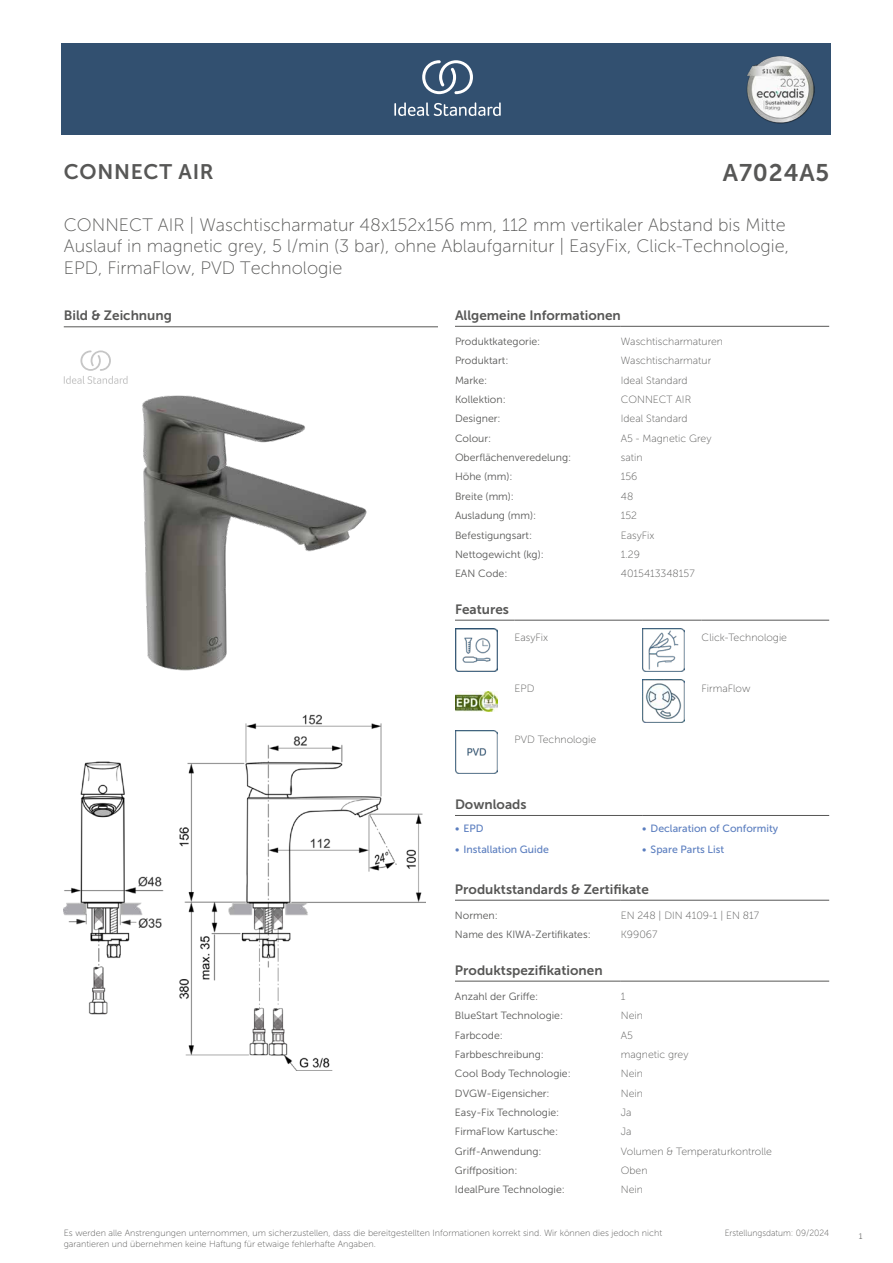
<style>
.page{position:relative;width:893px;height:1263px;background:#fff}
.page>*{position:absolute;margin:0;border:0;box-sizing:border-box;transform-origin:0 0}
.t1{font:24px "Museo Sans 700";letter-spacing:.035em;color:#575756}
.t2{font:21px "Museo Sans 700";letter-spacing:.035em;color:#575756}
.t3{font:18px/21.6px "Museo Sans 100";color:#575756}
.t4{font:13.5px "Museo Sans 700";color:#575756}
.t5{font:10.5px "Museo Sans 300";color:#575756}
.t6{font:10.5px "Museo Sans 100";color:#575756}
.t7{font:10.5px "Museo Sans 500";color:#5b7ebf}
.t8{font:9px/10.8px "Museo Sans 100";color:#575756}
.t9{font:9px "Museo Sans 100";color:#575756;scale:.95 1}
.t10{font:300 9px "Calibri";color:#575756;scale:.95 1}
</style>
<div class="page">
<div style="left:62px;top:43px;width:769px;height:91px;background:#325070"></div>
<hr style="left:455px;top:326px;width:166px;height:1px;background:#575756">
<hr style="left:621px;top:326px;width:208px;height:1px;background:#575756">
<hr style="left:455px;top:620px;width:59px;height:1px;background:#575756">
<hr style="left:514px;top:620px;width:128px;height:1px;background:#575756">
<hr style="left:642px;top:620px;width:60px;height:1px;background:#575756">
<hr style="left:702px;top:620px;width:127px;height:1px;background:#575756">
<img style="left:455px;top:629px;width:42px;height:42px">
<img style="left:642px;top:629px;width:43px;height:42px">
<img style="left:455px;top:691px;width:42px;height:20px">
<img style="left:642px;top:680px;width:43px;height:42px">
<img style="left:455px;top:731px;width:42px;height:42px">
<hr style="left:455px;top:815px;width:187px;height:1px;background:#575756">
<hr style="left:642px;top:815px;width:187px;height:1px;background:#575756">
<hr style="left:455px;top:900px;width:166px;height:1px;background:#575756">
<hr style="left:621px;top:900px;width:208px;height:1px;background:#575756">
<hr style="left:455px;top:981px;width:166px;height:1px;background:#575756">
<hr style="left:621px;top:981px;width:208px;height:1px;background:#575756">
<img style="left:64px;top:714px;width:361px;height:356px">
<hr style="left:64px;top:327px;width:374px;height:1px;background:#575756">
<svg style="left:64px;top:350px;width:64px;height:34px"></svg>
<img style="left:142px;top:395px;width:225px;height:275px">
<svg style="left:394px;top:102px;width:107px;height:14px"></svg>
<svg style="left:422px;top:60px;width:51px;height:34px"></svg>
<img style="left:746px;top:56px;width:68px;height:67px">
<h2 class="t2" style="left:64px;top:160px;width:152px">CONNECT AIR</h2>
<h1 class="t1" style="left:723px;top:160px;width:108px">A7024A5</h1>
<h3 class="t3" style="left:64px;top:214px;width:727px">CONNECT AIR | Waschtischarmatur 48x152x156 mm, 112 mm vertikaler Abstand bis Mitte<br>Auslauf in magnetic grey, 5 l/min (3 bar), ohne Ablaufgarnitur | EasyFix, Click-Technologie,<br>EPD, FirmaFlow, PVD Technologie</h3>
<p class="t4" style="left:64px;top:308px;width:110px">Bild &amp; Zeichnung</p>
<p class="t4" style="left:455px;top:308px;width:167px">Allgemeine Informationen</p>
<p class="t5" style="left:455px;top:336px;width:87px">Produktkategorie:</p>
<p class="t6" style="left:621px;top:336px;width:104px">Waschtischarmaturen</p>
<p class="t5" style="left:455px;top:355px;width:55px">Produktart:</p>
<p class="t6" style="left:621px;top:355px;width:92px">Waschtischarmatur</p>
<p class="t5" style="left:455px;top:374px;width:34px">Marke:</p>
<p class="t6" style="left:621px;top:374px;width:68px">Ideal Standard</p>
<p class="t5" style="left:455px;top:394px;width:52px">Kollektion:</p>
<p class="t6" style="left:621px;top:394px;width:72px">CONNECT AIR</p>
<p class="t5" style="left:455px;top:413px;width:47px">Designer:</p>
<p class="t6" style="left:621px;top:413px;width:68px">Ideal Standard</p>
<p class="t5" style="left:455px;top:432px;width:38px">Colour:</p>
<p class="t6" style="left:621px;top:433px;width:92px">A5 - Magnetic Grey</p>
<p class="t5" style="left:455px;top:452px;width:118px">Oberflächenveredelung:</p>
<p class="t6" style="left:621px;top:452px;width:23px">satin</p>
<p class="t5" style="left:455px;top:471px;width:59px">Höhe (mm):</p>
<p class="t6" style="left:621px;top:471px;width:18px">156</p>
<p class="t5" style="left:455px;top:491px;width:61px">Breite (mm):</p>
<p class="t6" style="left:621px;top:491px;width:14px">48</p>
<p class="t5" style="left:455px;top:510px;width:83px">Ausladung (mm):</p>
<p class="t6" style="left:621px;top:510px;width:18px">152</p>
<p class="t5" style="left:455px;top:529px;width:79px">Befestigungsart:</p>
<p class="t6" style="left:621px;top:529px;width:35px">EasyFix</p>
<p class="t5" style="left:455px;top:549px;width:90px">Nettogewicht (kg):</p>
<p class="t6" style="left:621px;top:549px;width:21px">1.29</p>
<p class="t5" style="left:455px;top:568px;width:54px">EAN Code:</p>
<p class="t6" style="left:621px;top:568px;width:75px">4015413348157</p>
<p class="t4" style="left:455px;top:602px;width:55px">Features</p>
<p class="t6" style="left:514px;top:632px;width:35px">EasyFix</p>
<p class="t6" style="left:702px;top:632px;width:87px">Click-Technologie</p>
<p class="t6" style="left:514px;top:683px;width:21px">EPD</p>
<p class="t6" style="left:702px;top:683px;width:50px">FirmaFlow</p>
<p class="t6" style="left:514px;top:734px;width:83px">PVD Technologie</p>
<p class="t4" style="left:455px;top:797px;width:73px">Downloads</p>
<p class="t7" style="left:455px;top:823px;width:30px">• EPD</p>
<p class="t7" style="left:642px;top:823px;width:138px">• Declaration of Conformity</p>
<p class="t7" style="left:455px;top:844px;width:95px">• Installation Guide</p>
<p class="t7" style="left:642px;top:844px;width:84px">• Spare Parts List</p>
<p class="t4" style="left:455px;top:882px;width:195px">Produktstandards &amp; Zertifikate</p>
<p class="t5" style="left:455px;top:910px;width:44px">Normen:</p>
<p class="t6" style="left:621px;top:910px;width:140px">EN 248 | DIN 4109-1 | EN 817</p>
<p class="t5" style="left:455px;top:929px;width:137px">Name des KIWA-Zertifikates:</p>
<p class="t6" style="left:621px;top:929px;width:38px">K99067</p>
<p class="t4" style="left:455px;top:962px;width:149px">Produktspezifikationen</p>
<p class="t5" style="left:455px;top:990px;width:85px">Anzahl der Griffe:</p>
<p class="t6" style="left:621px;top:991px;width:6px">1</p>
<p class="t5" style="left:455px;top:1010px;width:110px">BlueStart Technologie:</p>
<p class="t6" style="left:621px;top:1010px;width:24px">Nein</p>
<p class="t5" style="left:455px;top:1029px;width:49px">Farbcode:</p>
<p class="t6" style="left:621px;top:1029px;width:14px">A5</p>
<p class="t5" style="left:455px;top:1048px;width:90px">Farbbeschreibung:</p>
<p class="t6" style="left:621px;top:1049px;width:69px">magnetic grey</p>
<p class="t5" style="left:455px;top:1068px;width:117px">Cool Body Technologie:</p>
<p class="t6" style="left:621px;top:1068px;width:24px">Nein</p>
<p class="t5" style="left:455px;top:1087px;width:96px">DVGW-Eigensicher:</p>
<p class="t6" style="left:621px;top:1087px;width:24px">Nein</p>
<p class="t5" style="left:455px;top:1107px;width:106px">Easy-Fix Technologie:</p>
<p class="t6" style="left:621px;top:1107px;width:12px">Ja</p>
<p class="t5" style="left:455px;top:1126px;width:105px">FirmaFlow Kartusche:</p>
<p class="t6" style="left:621px;top:1126px;width:12px">Ja</p>
<p class="t5" style="left:455px;top:1145px;width:88px">Griff-Anwendung:</p>
<p class="t6" style="left:621px;top:1145px;width:153px">Volumen &amp; Temperaturkontrolle</p>
<p class="t5" style="left:455px;top:1165px;width:64px">Griffposition:</p>
<p class="t6" style="left:621px;top:1165px;width:28px">Oben</p>
<p class="t5" style="left:455px;top:1184px;width:111px">IdealPure Technologie:</p>
<p class="t6" style="left:621px;top:1184px;width:24px">Nein</p>
<p class="t8" style="left:64px;top:1227px;width:600px">Es werden alle Anstrengungen unternommen, um sicherzustellen, dass die bereitgestellten Informationen korrekt sind. Wir können dies jedoch nicht garantieren und übernehmen keine Haftung für etwaige fehlerhafte Angaben.</p>
<p class="t9" style="left:725px;top:1228px;width:111px">Erstellungsdatum: 09/2024</p>
<p class="t10" style="left:858px;top:1230px;width:6px">1</p>
</div>
